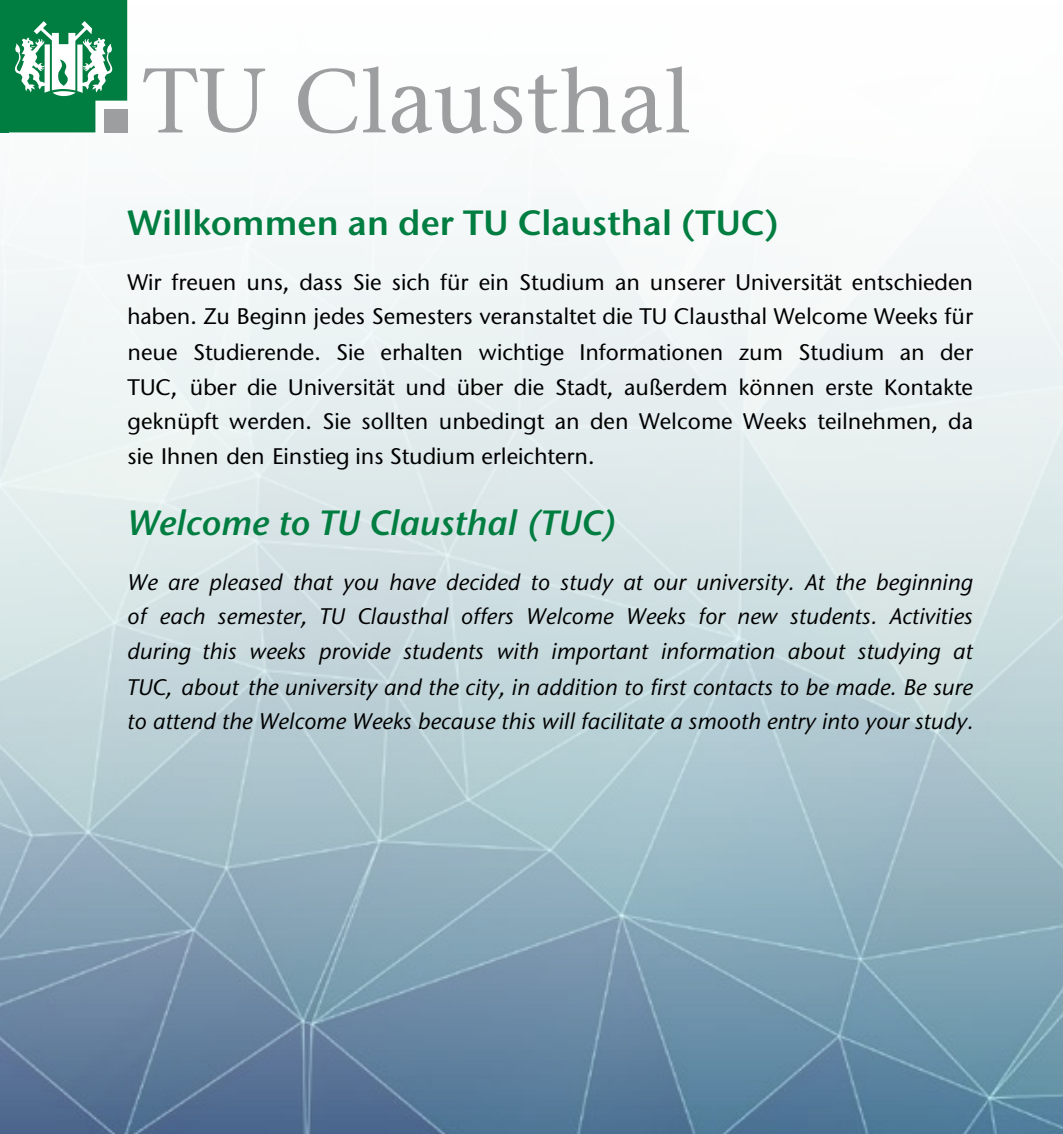
<style>
.page{position:relative;width:1063px;height:1134px;background:#fff}
.page>*{position:absolute;margin:0;border:0;box-sizing:border-box;transform-origin:0 0}
.Fließtext_eng{font:600 35px "Stone Sans ITC Std";color:#007d40}
.Fließtext_eng-2{font:italic 600 35px "Stone Sans ITC Std";color:#007d40}
.Fließtext_eng-3{font:500 22.5px/34.8px "Stone Sans ITC Std";color:#000;text-align:justify}
.Fließtext_eng-4{font:italic 500 22.5px/34.8px "Stone Sans ITC Std";color:#000;text-align:justify}
</style>
<div class="page">
<img style="left:0;top:0;width:1063px;height:1134px">
<svg style="left:8px;top:0;width:119px;height:132px"></svg>
<svg style="left:143px;top:68px;width:122px;height:65px"></svg>
<svg style="left:298px;top:66px;width:88px;height:67px"></svg>
<svg style="left:392px;top:86px;width:95px;height:47px"></svg>
<svg style="left:494px;top:86px;width:28px;height:47px"></svg>
<svg style="left:528px;top:66px;width:87px;height:67px"></svg>
<svg style="left:622px;top:66px;width:67px;height:67px"></svg>
<div style="left:0;top:0;width:8px;height:132px;background:#007d40"></div>
<p class="Fließtext_eng" style="left:128px;top:201px;width:653px">Willkommen an der TU Clausthal (TUC)</p>
<p class="Fließtext_eng-3" style="left:128px;top:264px;width:847px">Wir freuen uns, dass Sie sich für ein Studium an unserer Universität entschieden haben. Zu Beginn jedes Semesters veranstaltet die TU Clausthal Welcome Weeks für neue Studierende. Sie erhalten wichtige Informationen zum Studium an der TUC, über die Universität und über die Stadt, außerdem können erste Kontakte geknüpft werden. Sie sollten unbedingt an den Welcome Weeks teilnehmen, da sie Ihnen den Einstieg ins Studium erleichtern.</p>
<p class="Fließtext_eng-2" style="left:128px;top:501px;width:491px">Welcome to TU Clausthal (TUC)</p>
<p class="Fließtext_eng-4" style="left:128px;top:564px;width:848px">We are pleased that you have decided to study at our university. At the beginning of each semester, TU Clausthal offers Welcome Weeks for new students. Activities during this weeks provide students with important information about studying at TUC, about the university and the city, in addition to first contacts to be made. Be sure to attend the Welcome Weeks because this will facilitate a smooth entry into your study.</p>
</div>
